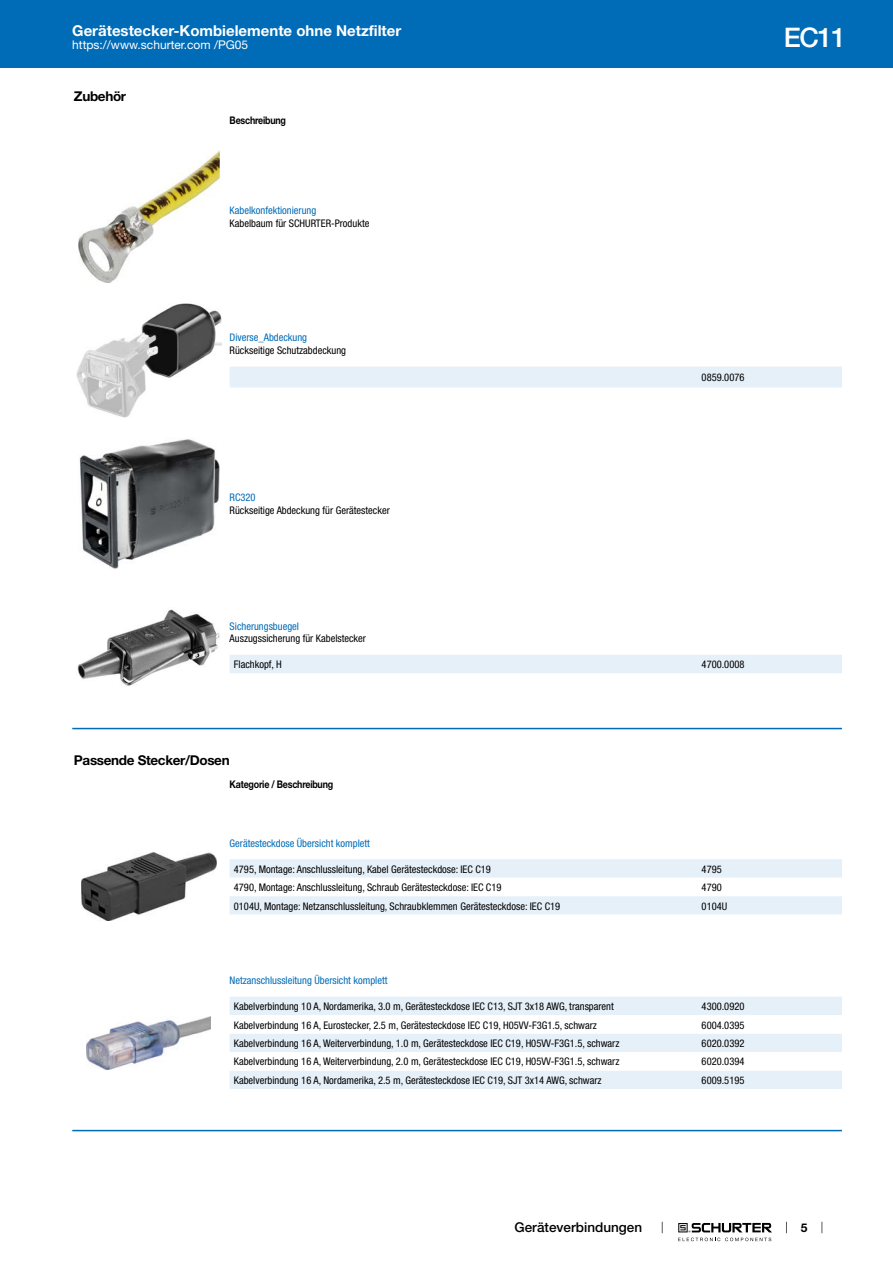
<style>
.page{position:relative;width:893px;height:1263px;background:#fff}
.page>*{position:absolute;margin:0;border:0;box-sizing:border-box;transform-origin:0 0}
.t1{font:500 27px "Helvetica Neue LT";color:#fff}
.t2{font:700 15px "Helvetica Neue LT";color:#fff}
.t3{font:700 13.5px "Helvetica Neue LT";letter-spacing:-.025em;color:#000}
.t4{font:500 13.5px "Helvetica Neue LT";color:#000}
.t5{font:12px "Helvetica Neue LT";color:#fff}
.t6{font:700 12px "Helvetica Neue LT";color:#000}
.t7{font:condensed 10.5px "Helvetica Neue LT";color:#000}
.t8{font:condensed 10.5px "Helvetica Neue LT";color:#006bb6}
.t9{font:700 10.5px "Helvetica Neue LT";letter-spacing:-.025em;color:#000;scale:.85 1}
</style>
<div class="page">
<svg style="left:678px;top:1223px;width:94px;height:18px"></svg>
<div style="left:0;top:0;width:893px;height:68px;background:#006bb6"></div>
<img style="left:78px;top:151px;width:141px;height:131px">
<img style="left:77px;top:304px;width:144px;height:113px">
<div style="left:230px;top:367px;width:612px;height:20px;background:#e6f0f8"></div>
<img style="left:79px;top:439px;width:140px;height:130px">
<img style="left:77px;top:609px;width:143px;height:77px">
<div style="left:230px;top:655px;width:612px;height:18px;background:#e6f0f8"></div>
<hr style="left:72px;top:728px;width:770px;height:1px;background:#006bb6">
<img style="left:81px;top:853px;width:135px;height:68px">
<svg style="left:230px;top:859px;width:612px;height:56px"></svg>
<img style="left:87px;top:1016px;width:124px;height:53px">
<div style="left:230px;top:997px;width:612px;height:18px;background:#e6f0f8"></div>
<svg style="left:230px;top:1034px;width:612px;height:55px;fill:#e6f0f8"></svg>
<hr style="left:72px;top:1130px;width:770px;height:1px;background:#006bb6">
<h2 class="t2" style="left:72px;top:21px;width:331px">Gerätestecker-Kombielemente ohne Netzfilter</h2>
<p class="t5" style="left:72px;top:38px;width:178px">https://www.schurter.com /PG05</p>
<p class="t3" style="left:74px;top:88px;width:54px">Zubehör</p>
<p class="t9" style="left:230px;top:114px;width:68px">Beschreibung</p>
<p class="t8" style="left:230px;top:205px;width:88px">Kabelkonfektionierung</p>
<p class="t7" style="left:230px;top:217px;width:141px">Kabelbaum für SCHURTER-Produkte</p>
<p class="t8" style="left:230px;top:332px;width:79px">Diverse_Abdeckung</p>
<p class="t7" style="left:230px;top:344px;width:118px">Rückseitige Schutzabdeckung</p>
<h1 class="t1" style="left:784px;top:21px;width:64px">EC11</h1>
<p class="t7" style="left:702px;top:371px;width:44px">0859.0076</p>
<p class="t8" style="left:230px;top:491px;width:28px">RC320</p>
<p class="t7" style="left:230px;top:504px;width:162px">Rückseitige Abdeckung für Gerätestecker</p>
<p class="t8" style="left:230px;top:620px;width:71px">Sicherungsbuegel</p>
<p class="t7" style="left:230px;top:632px;width:138px">Auszugssicherung für Kabelstecker</p>
<p class="t7" style="left:234px;top:658px;width:49px">Flachkopf, H</p>
<p class="t7" style="left:702px;top:658px;width:44px">4700.0008</p>
<p class="t3" style="left:74px;top:751px;width:157px">Passende Stecker/Dosen</p>
<p class="t9" style="left:230px;top:778px;width:123px">Kategorie / Beschreibung</p>
<p class="t8" style="left:230px;top:837px;width:142px">Gerätesteckdose Übersicht komplett</p>
<p class="t7" style="left:234px;top:863px;width:259px">4795, Montage: Anschlussleitung, Kabel Gerätesteckdose: IEC C19</p>
<p class="t7" style="left:702px;top:863px;width:22px">4795</p>
<p class="t7" style="left:234px;top:881px;width:269px">4790, Montage: Anschlussleitung, Schraub Gerätesteckdose: IEC C19</p>
<p class="t7" style="left:702px;top:881px;width:22px">4790</p>
<p class="t7" style="left:234px;top:900px;width:328px">0104U, Montage: Netzanschlussleitung, Schraubklemmen Gerätesteckdose: IEC C19</p>
<p class="t7" style="left:702px;top:900px;width:27px">0104U</p>
<p class="t8" style="left:230px;top:974px;width:159px">Netzanschlussleitung Übersicht komplett</p>
<p class="t7" style="left:234px;top:1000px;width:381px">Kabelverbindung 10 A, Nordamerika, 3.0 m, Gerätesteckdose IEC C13, SJT 3x18 AWG, transparent</p>
<p class="t7" style="left:702px;top:1000px;width:44px">4300.0920</p>
<p class="t7" style="left:234px;top:1019px;width:364px">Kabelverbindung 16 A, Eurostecker, 2.5 m, Gerätesteckdose IEC C19, H05VV-F3G1.5, schwarz</p>
<p class="t7" style="left:702px;top:1019px;width:44px">6004.0395</p>
<p class="t7" style="left:234px;top:1037px;width:387px">Kabelverbindung 16 A, Weiterverbindung, 1.0 m, Gerätesteckdose IEC C19, H05VV-F3G1.5, schwarz</p>
<p class="t7" style="left:702px;top:1037px;width:44px">6020.0392</p>
<p class="t7" style="left:234px;top:1056px;width:387px">Kabelverbindung 16 A, Weiterverbindung, 2.0 m, Gerätesteckdose IEC C19, H05VV-F3G1.5, schwarz</p>
<p class="t7" style="left:702px;top:1056px;width:44px">6020.0394</p>
<p class="t7" style="left:234px;top:1074px;width:369px">Kabelverbindung 16 A, Nordamerika, 2.5 m, Gerätesteckdose IEC C19, SJT 3x14 AWG, schwarz</p>
<p class="t7" style="left:702px;top:1074px;width:44px">6009.5195</p>
<p class="t4" style="left:515px;top:1219px;width:129px">Geräteverbindungen</p>
<p class="t6" style="left:801px;top:1220px;width:8px">5</p>
</div>
